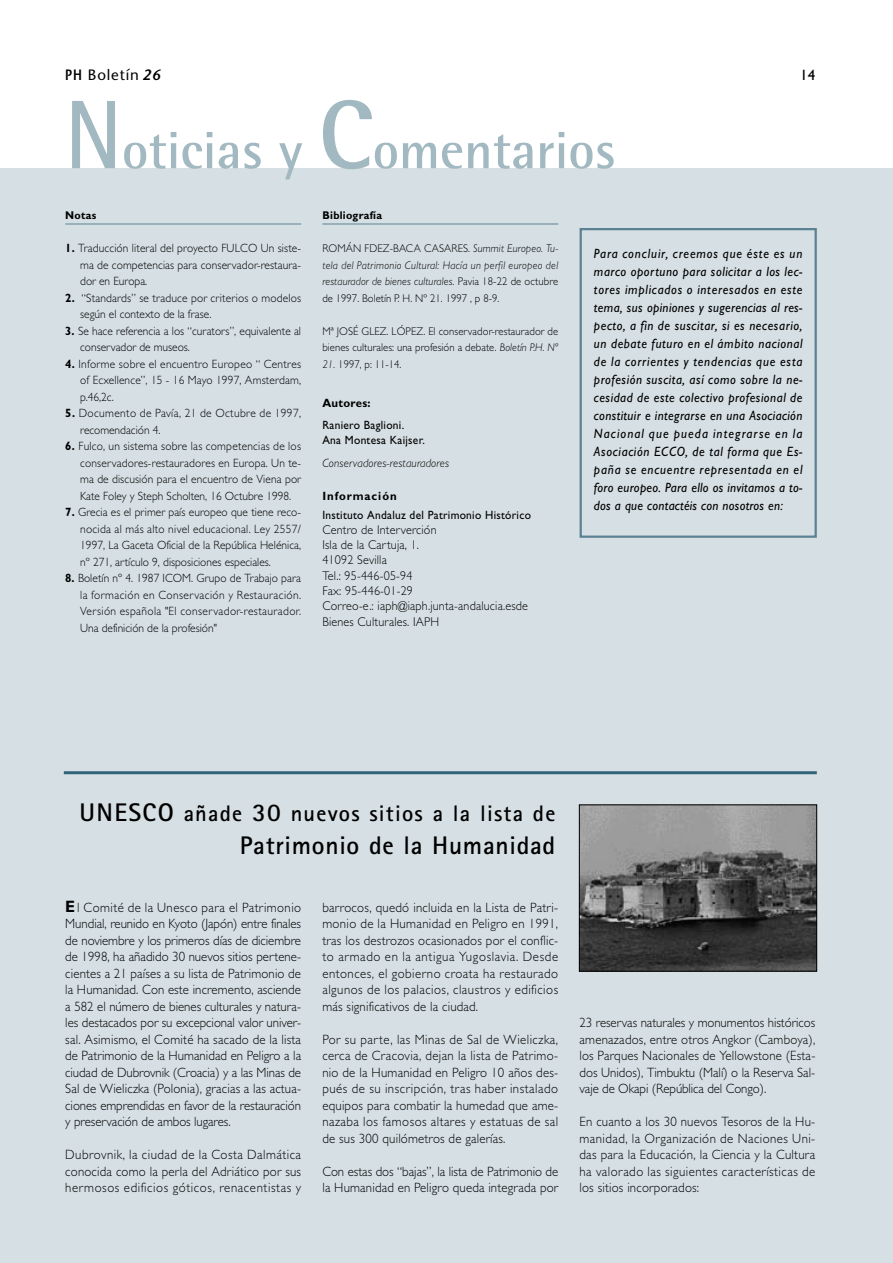
<style>
.page{position:relative;width:893px;height:1263px;background:#fff}
.page>*{position:absolute;margin:0;border:0;box-sizing:border-box;transform-origin:0 0}
.t1{font:700 52.5px "Rotis Semi Sans";color:#a3b9c2}
.t2{font:700 25.5px "Rotis Sans Serif";letter-spacing:.025em;color:#000}
.t3{font:700 22.5px "Rotis Sans Serif";letter-spacing:.055em;color:#000}
.t4{font:15px "Stone Sans";letter-spacing:.055em;color:#000}
.t5{font:15px "Gill Sans";color:#000}
.t6{font:300 13.5px/16.5px "Gill Sans";letter-spacing:.015em;color:#000;text-align:justify;scale:.95 1}
.t7{font:italic 13.5px/18px "Gill Sans";letter-spacing:.02em;color:#000;text-align:justify;scale:.95 1}
.t8{font:300 12.75px/15.3px "Gill Sans";letter-spacing:.015em;color:#000;scale:.95 1}
.t9{font:300 12px/16.5px "Gill Sans";letter-spacing:.005em;color:#000;text-align:justify;scale:.95 1}
.t10{font:12px/14.4px "Gill Sans";letter-spacing:.025em;color:#000;scale:.95 1}
.t11{font:300 12px/16.5px "Gill Sans";letter-spacing:.035em;color:#000;scale:.95 1}
.t12{font:italic 300 12px "Gill Sans";letter-spacing:.015em;color:#000;scale:.95 1}
.t13{font:700 12px "Gill Sans";letter-spacing:.085em;color:#000;scale:.95 1}
.t14{font:700 12px "Gill Sans";letter-spacing:.025em;color:#000;scale:.95 1}
.t15{font:italic 300 11.25px/16.5px "Gill Sans";letter-spacing:.015em;color:#000;text-align:justify;scale:.95 1}
.t16{font:300 11.25px/16.5px "Gill Sans";letter-spacing:.01em;color:#000;scale:.95 1}
.t17{font:700 11.25px "Gill Sans";letter-spacing:.03em;color:#000;scale:.95 1}
.s1{font-weight:600}
.s2{font-weight:600;font-style:italic}
.s3{font-size:97.5px}
.s4{font-weight:700}
.s5{font-style:normal}
.s6{font-style:italic}
.s7{font-size:25.5px}
.s8{font-weight:700;font-size:16.5px}
</style>
<div class="page">
<div style="left:0;top:168px;width:892px;height:1095px;background:#d6e0e4"></div>
<hr style="left:65px;top:223px;width:236px;height:2px;background:#84a1ae">
<hr style="left:322px;top:223px;width:236px;height:2px;background:#84a1ae">
<div style="left:579px;top:228px;width:237px;height:310px;border:2px solid #5b8293"></div>
<img style="left:581px;top:807px;width:233px;height:162px">
<div style="left:579px;top:805px;width:237px;height:166px;border:1px solid #000"></div>
<hr style="left:64px;top:771px;width:752px;height:3px;background:#326378">
<p class="t4" style="left:65px;top:69px;width:97px"><span class="s1">PH</span> Boletín <span class="s2">26</span></p>
<p class="t5" style="left:800px;top:69px;width:16px">14</p>
<h1 class="t1" style="left:65px;top:131px;width:552px"><span class="s3">N</span>oticias y <span class="s3">C</span>omentarios</h1>
<p class="t17" style="left:65px;top:211px;width:34px">Notas</p>
<p class="t9" style="left:80px;top:241px;width:234px;text-indent:-15px"><span class="s4">1.</span> Traducción literal del proyecto FULCO Un siste&shy;ma de competencias para conservador-restaura&shy;dor en Europa.</p>
<p class="t9" style="left:80px;top:291px;width:234px;text-indent:-15px"><span class="s4">2.</span> “Standards” se traduce por criterios o modelos según el contexto de la frase.</p>
<p class="t9" style="left:80px;top:324px;width:234px;text-indent:-15px"><span class="s4">3.</span> Se hace referencia a los “curators”, equivalente al conservador de museos.</p>
<p class="t9" style="left:80px;top:357px;width:234px;text-indent:-15px"><span class="s4">4.</span> Informe sobre el encuentro Europeo “ Centres of Ecxellence”, 15 - 16 Mayo 1997, Amsterdam, p.46,2c.</p>
<p class="t11" style="left:80px;top:406px;width:234px;text-indent:-15px"><span class="s4">5.</span> Documento de Pavía, 21 de Octubre de 1997, recomendación 4.</p>
<p class="t9" style="left:80px;top:439px;width:234px;text-indent:-15px"><span class="s4">6.</span> Fulco, un sistema sobre las competencias de los conservadores-restauradores en Europa. Un te&shy;ma de discusión para el encuentro de Viena por Kate Foley y Steph Scholten, 16 Octubre 1998.</p>
<p class="t9" style="left:80px;top:505px;width:234px;text-indent:-15px"><span class="s4">7.</span> Grecia es el primer país europeo que tiene reco&shy;nocida al más alto nivel educacional. Ley 2557/ 1997, La Gaceta Oficial de la República Helénica, nº 271, artículo 9, disposiciones especiales.</p>
<p class="t9" style="left:80px;top:571px;width:234px;text-indent:-15px"><span class="s4">8.</span> Boletín nº 4. 1987 ICOM. Grupo de Trabajo para la formación en Conservación y Restauración.<br>Versión española "El conservador-restaurador.<br>Una definición de la profesión"</p>
<p class="t17" style="left:322px;top:211px;width:64px">Bibliografía</p>
<p class="t15" style="left:322px;top:241px;width:250px"><span class="s5">ROMÁN FDEZ-BACA CASARES.</span> Summit Europeo. Tu&shy;tela del Patrimonio Cultural: Hacía un perfil europeo del restaurador de bienes culturales. <span class="s5">Pavia 18-22 de octubre de 1997. Boletín P. H. Nº 21. 1997 , p 8-9.</span></p>
<p class="t16" style="left:322px;top:324px;width:250px">Mª JOSÉ GLEZ. LÓPEZ. El conservador-restaurador de bienes culturales: una profesión a debate. <span class="s6">Boletín P.H. Nº</span></p>
<p class="t16" style="left:322px;top:357px;width:85px"><span class="s6">21.</span> 1997, p: 11-14.</p>
<p class="t14" style="left:322px;top:398px;width:52px">Autores:</p>
<p class="t10" style="left:322px;top:419px;width:109px">Raniero Baglioni.<br>Ana Montesa Kaijser.</p>
<p class="t12" style="left:322px;top:459px;width:135px">Conservadores-restauradores</p>
<p class="t13" style="left:322px;top:491px;width:80px">Información</p>
<p class="t10" style="left:322px;top:509px;width:221px">Instituto Andaluz del Patrimonio Histórico</p>
<p class="t8" style="left:322px;top:523px;width:218px">Centro de Interverción<br>Isla de la Cartuja, 1.<br>41092 Sevilla<br>Tel.: 95-446-05-94<br>Fax: 95-446-01-29<br>Correo-e.: iaph@iaph.junta-andalucia.esde<br>Bienes Culturales. IAPH</p>
<p class="t7" style="left:594px;top:246px;width:221px">Para concluir, creemos que éste es un marco oportuno para solicitar a los lec&shy;tores implicados o interesados en este tema, sus opiniones y sugerencias al res&shy;pecto, a fin de suscitar, si es necesario, un debate futuro en el ámbito nacional de la corrientes y tendencias que esta profesión suscita, así como sobre la ne&shy;cesidad de este colectivo profesional de constituir e integrarse en una Asociación Nacional que pueda integrarse en la Asociación ECCO, de tal forma que Es&shy;paña se encuentre representada en el foro europeo. Para ello os invitamos a to&shy;dos a que contactéis con nosotros en:</p>
<h3 class="t3" style="left:79px;top:806px;width:477px"><span class="s7">UNESCO</span> añade <span class="s7">30</span> nuevos sitios a la lista de</h3>
<h2 class="t2" style="left:240px;top:837px;width:317px">Patrimonio de la Humanidad</h2>
<p class="t6" style="left:65px;top:901px;width:250px"><span class="s8">E</span>l Comité de la Unesco para el Patrimonio Mundial, reunido en Kyoto (Japón) entre finales de noviembre y los primeros días de diciembre de 1998, ha añadido 30 nuevos sitios pertene&shy;cientes a 21 países a su lista de Patrimonio de la Humanidad. Con este incremento, asciende a 582 el número de bienes culturales y natura&shy;les destacados por su excepcional valor univer&shy;sal. Asimismo, el Comité ha sacado de la lista de Patrimonio de la Humanidad en Peligro a la ciudad de Dubrovnik (Croacia) y a las Minas de Sal de Wieliczka (Polonia), gracias a las actua&shy;ciones emprendidas en favor de la restauración y preservación de ambos lugares.</p>
<p class="t6" style="left:65px;top:1148px;width:250px">Dubrovnik, la ciudad de la Costa Dalmática conocida como la perla del Adriático por sus hermosos edificios góticos, renacentistas y</p>
<p class="t6" style="left:322px;top:901px;width:250px">barrocos, quedó incluida en la Lista de Patri&shy;monio de la Humanidad en Peligro en 1991, tras los destrozos ocasionados por el conflic&shy;to armado en la antigua Yugoslavia. Desde entonces, el gobierno croata ha restaurado algunos de los palacios, claustros y edificios más significativos de la ciudad.</p>
<p class="t6" style="left:322px;top:1033px;width:250px">Por su parte, las Minas de Sal de Wieliczka, cerca de Cracovia, dejan la lista de Patrimo&shy;nio de la Humanidad en Peligro 10 años des&shy;pués de su inscripción, tras haber instalado equipos para combatir la humedad que ame&shy;nazaba los famosos altares y estatuas de sal de sus 300 quilómetros de galerías.</p>
<p class="t6" style="left:322px;top:1165px;width:250px">Con estas dos “bajas”, la lista de Patrimonio de la Humanidad en Peligro queda integrada por</p>
<p class="t6" style="left:579px;top:1016px;width:250px">23 reservas naturales y monumentos históricos amenazados, entre otros Angkor (Camboya), los Parques Nacionales de Yellowstone (Esta&shy;dos Unidos), Timbuktu (Malí) o la Reserva Sal&shy;vaje de Okapi (República del Congo).</p>
<p class="t6" style="left:579px;top:1115px;width:250px">En cuanto a los 30 nuevos Tesoros de la Hu&shy;manidad, la Organización de Naciones Uni&shy;das para la Educación, la Ciencia y la Cultura ha valorado las siguientes características de los sitios incorporados:</p>
</div>
